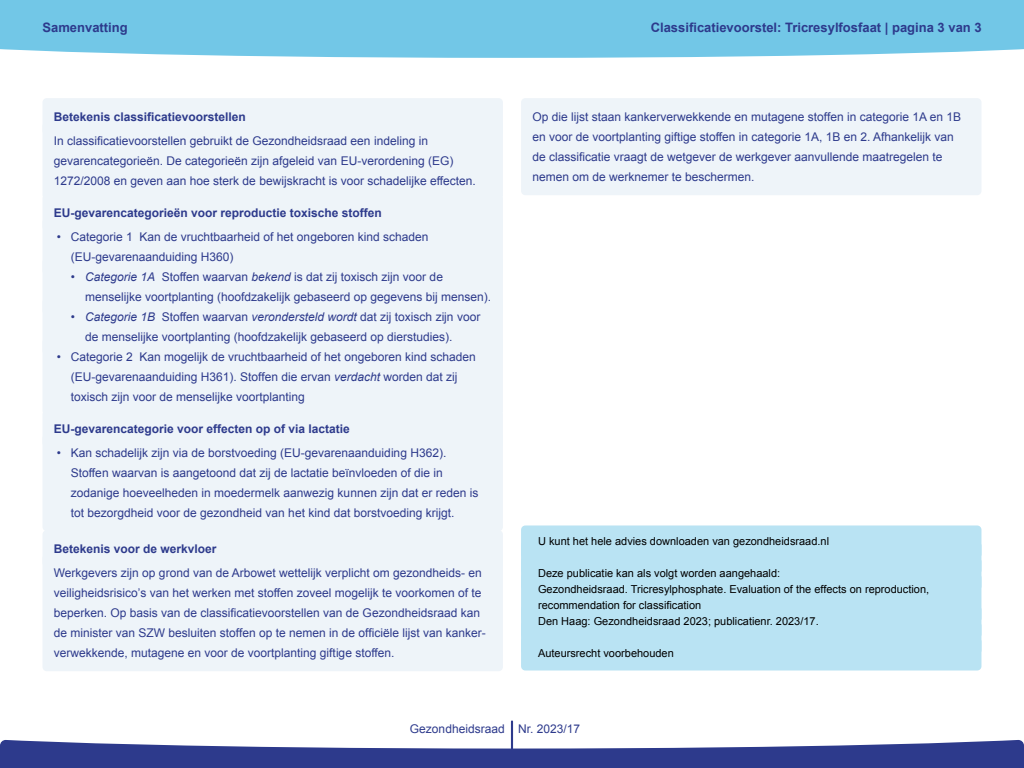
<style>
.page{position:relative;width:1024px;height:768px;background:#fff}
.page>*{position:absolute;margin:0;border:0;box-sizing:border-box;transform-origin:0 0}
.t1{font:700 13px "Arial";color:#2d3a8c}
.Kadertekst_shading{font:12px/20px "Arial";color:#2d3a8c}
.Kaderkop_shading{font:700 12px "Arial";color:#2d3a8c}
.Colofon_Plattetekst{font:11px/16px "Arial";color:#000}
.s1{font-style:italic}
</style>
<div class="page">
<svg style="left:0;top:720px;width:1024px;height:48px"></svg>
<div style="left:0;top:0;width:1024px;height:58px;background:#72c7e7"></div>
<div style="left:43px;top:98px;width:460px;height:37px;background:#eef4f9;border-radius:4px"></div>
<div style="left:43px;top:122px;width:460px;height:77px;background:#eef4f9;border-radius:4px"></div>
<div style="left:43px;top:194px;width:460px;height:37px;background:#eef4f9;border-radius:4px"></div>
<div style="left:43px;top:218px;width:460px;height:57px;background:#eef4f9;border-radius:4px"></div>
<div style="left:43px;top:258px;width:460px;height:57px;background:#eef4f9;border-radius:4px"></div>
<div style="left:43px;top:298px;width:460px;height:57px;background:#eef4f9;border-radius:4px"></div>
<div style="left:43px;top:338px;width:460px;height:77px;background:#eef4f9;border-radius:4px"></div>
<div style="left:43px;top:410px;width:460px;height:37px;background:#eef4f9;border-radius:4px"></div>
<div style="left:43px;top:434px;width:460px;height:97px;background:#eef4f9;border-radius:4px"></div>
<div style="left:43px;top:530px;width:460px;height:37px;background:#eef4f9;border-radius:4px"></div>
<div style="left:43px;top:554px;width:460px;height:117px;background:#eef4f9;border-radius:4px"></div>
<div style="left:521px;top:98px;width:460px;height:97px;background:#eef4f9;border-radius:4px"></div>
<div style="left:521px;top:526px;width:460px;height:33px;background:#b9e3f3;border-radius:4px"></div>
<div style="left:521px;top:542px;width:460px;height:33px;background:#b9e3f3;border-radius:4px"></div>
<div style="left:521px;top:558px;width:460px;height:33px;background:#b9e3f3;border-radius:4px"></div>
<div style="left:521px;top:574px;width:460px;height:49px;background:#b9e3f3;border-radius:4px"></div>
<div style="left:521px;top:606px;width:460px;height:33px;background:#b9e3f3;border-radius:4px"></div>
<div style="left:521px;top:622px;width:460px;height:33px;background:#b9e3f3;border-radius:4px"></div>
<div style="left:521px;top:638px;width:460px;height:33px;background:#b9e3f3;border-radius:4px"></div>
<p class="t1" style="left:43px;top:19px;width:87px">Samenvatting</p>
<p class="t1" style="left:651px;top:19px;width:332px">Classificatievoorstel: Tricresylfosfaat | pagina 3 van 3</p>
<p class="Kaderkop_shading" style="left:54px;top:109px;width:194px">Betekenis classificatievoorstellen</p>
<p class="Kadertekst_shading" style="left:54px;top:131px;width:424px">In classificatievoorstellen gebruikt de Gezondheidsraad een indeling in gevarencategorieën. De categorieën zijn afgeleid van EU-verordening (EG)<br>1272/2008 en geven aan hoe sterk de bewijskracht is voor schadelijke effecten.</p>
<p class="Kaderkop_shading" style="left:54px;top:205px;width:330px">EU-gevarencategorieën voor reproductie toxische stoffen</p>
<p class="Kadertekst_shading" style="left:71px;top:227px;width:359px;text-indent:-14px">• Categorie 1 Kan de vruchtbaarheid of het ongeboren kind schaden (EU-gevarenaanduiding H360)</p>
<p class="Kadertekst_shading" style="left:85px;top:267px;width:408px;text-indent:-14px">• <span class="s1">Categorie 1A</span> Stoffen waarvan <span class="s1">bekend</span> is dat zij toxisch zijn voor de menselijke voortplanting (hoofdzakelijk gebaseerd op gegevens bij mensen).</p>
<p class="Kadertekst_shading" style="left:85px;top:307px;width:397px;text-indent:-14px">• <span class="s1">Categorie 1B</span> Stoffen waarvan <span class="s1">verondersteld wordt</span> dat zij toxisch zijn voor de menselijke voortplanting (hoofdzakelijk gebaseerd op dierstudies).</p>
<p class="Kadertekst_shading" style="left:71px;top:347px;width:406px;text-indent:-14px">• Categorie 2 Kan mogelijk de vruchtbaarheid of het ongeboren kind schaden (EU-gevarenaanduiding H361). Stoffen die ervan <span class="s1">verdacht</span> worden dat zij toxisch zijn voor de menselijke voortplanting</p>
<p class="Kaderkop_shading" style="left:54px;top:421px;width:298px">EU-gevarencategorie voor effecten op of via lactatie</p>
<p class="Kadertekst_shading" style="left:71px;top:443px;width:409px;text-indent:-14px">• Kan schadelijk zijn via de borstvoeding (EU-gevarenaanduiding H362).<br>Stoffen waarvan is aangetoond dat zij de lactatie beïnvloeden of die in zodanige hoeveelheden in moedermelk aanwezig kunnen zijn dat er reden is tot bezorgdheid voor de gezondheid van het kind dat borstvoeding krijgt.</p>
<p class="Kaderkop_shading" style="left:54px;top:541px;width:164px">Betekenis voor de werkvloer</p>
<p class="Kadertekst_shading" style="left:54px;top:563px;width:433px">Werkgevers zijn op grond van de Arbowet wettelijk verplicht om gezondheids- en veiligheidsrisico’s van het werken met stoffen zoveel mogelijk te voorkomen of te beperken. Op basis van de classificatievoorstellen van de Gezondheidsraad kan de minister van SZW besluiten stoffen op te nemen in de officiële lijst van ---kanker&shy;verwekkende, mutagene en voor de voortplanting giftige stoffen.</p>
<p class="Kadertekst_shading" style="left:532px;top:107px;width:430px">Op die lijst staan kankerverwekkende en mutagene stoffen in categorie 1A en 1B en voor de voortplanting giftige stoffen in categorie 1A, 1B en 2. Afhankelijk van de classificatie vraagt de wetgever de werkgever aanvullende maatregelen te nemen om de werknemer te beschermen.</p>
<p class="Colofon_Plattetekst" style="left:538px;top:533px;width:293px">U kunt het hele advies downloaden van gezondheidsraad.nl</p>
<p class="Colofon_Plattetekst" style="left:538px;top:565px;width:244px">Deze publicatie kan als volgt worden aangehaald:</p>
<p class="Colofon_Plattetekst" style="left:538px;top:581px;width:393px">Gezondheidsraad. Tricresylphosphate. Evaluation of the effects on reproduction, recommendation for classification</p>
<p class="Colofon_Plattetekst" style="left:538px;top:613px;width:282px">Den Haag: Gezondheidsraad 2023; publicatienr. 2023/17.</p>
<p class="Colofon_Plattetekst" style="left:538px;top:645px;width:137px">Auteursrecht voorbehouden</p>
<p class="Kadertekst_shading" style="left:410px;top:719px;width:172px">Gezondheidsraad Nr. 2023/17</p>
</div>
